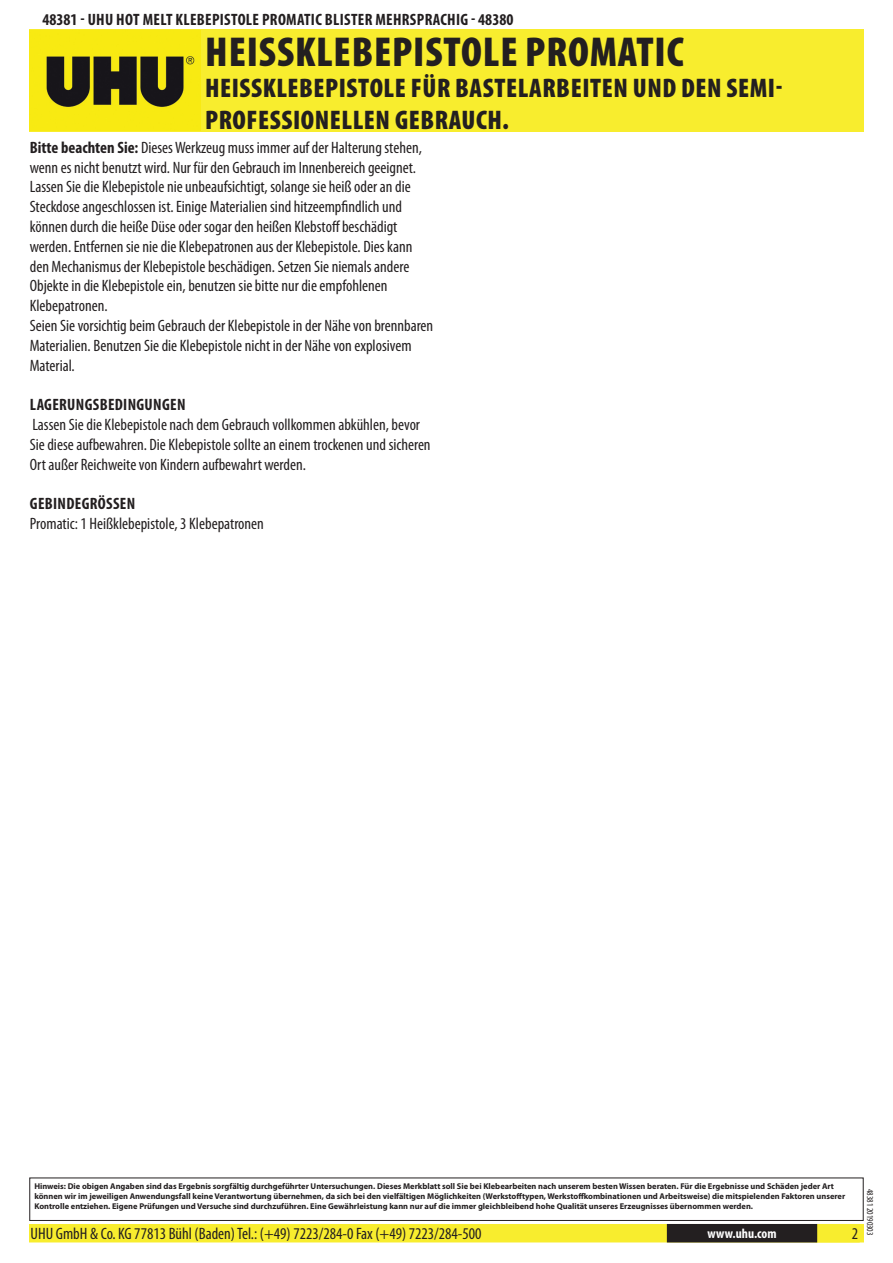
<style>
.page{position:relative;width:893px;height:1263px;background:#fff}
.page>*{position:absolute;margin:0;border:0;box-sizing:border-box;transform-origin:0 0}
.t1{font:900 condensed 42px "Myriad Pro";letter-spacing:.02em;color:#231f20}
.t2{font:900 condensed 27px/32.4px "Myriad Pro";letter-spacing:.02em;color:#231f20}
.t3{font:condensed 16.5px/19.8px "Myriad Pro";color:#231f20}
.t4{font:700 condensed 16.5px "Myriad Pro";letter-spacing:.02em;color:#231f20}
.t5{font:700 condensed 16.5px "Myriad Pro";color:#231f20}
.t6{font:700 condensed 13.5px "Myriad Pro";color:#fff}
.t7{font:condensed 9px "Myriad Pro";color:#231f20}
.t8{font:700 8.4px/10.1px "Myriad Pro";color:#231f20}
.s1{font-weight:700}
</style>
<div class="page">
<div style="left:30px;top:1225px;width:833px;height:17px;background:#f8ed2e"></div>
<div style="left:29px;top:1224px;width:835px;height:18px;border:2px solid #f8ed2e"></div>
<div style="left:816px;top:1224px;width:44px;height:18px;border:2px solid #f8ed2e"></div>
<div style="left:668px;top:1225px;width:148px;height:17px;background:#231f20"></div>
<div style="left:667px;top:1224px;width:150px;height:18px;border:2px solid #231f20"></div>
<div style="left:29px;top:1177px;width:835px;height:44px;border:1px solid #231f20"></div>
<div style="left:30px;top:30px;width:834px;height:102px;background:#f8ed2e"></div>
<img style="left:30px;top:31px;width:171px;height:100px">
<p class="t4" style="left:43px;top:9px;width:298px">48381 - UHU HOT MELT KLEBEPISTOLE PROMATIC BLISTE</p>
<p class="t5" style="left:365px;top:9px;width:150px">R MEH RSP RACHI G - 48380</p>
<h1 class="t1" style="left:205px;top:25px;width:109px">HEISSKLEBEPI</h1>
<h1 class="t1" style="left:425px;top:25px;width:38px">STOLE</h1>
<h1 class="t1" style="left:525px;top:25px;width:21px">PROMATIC</h1>
<h2 class="t2" style="left:205px;top:71px;width:579px">HEISSKLEBEPISTOLE FÜR BASTELARBEITEN UND DEN SEMI-<br>PROFESSIONELLEN GEBRAUCH.</h2>
<p class="t3" style="left:30px;top:137px;width:405px"><span class="s1">BITTE BEACHTEN SIE:</span> Dieses Werkzeug muss immer auf der Halterung stehen, wenn es nicht benutzt wird. Nur für den Gebrauch im Innenbereich geeignet.<br>Lassen Sie die Klebepistole nie unbeaufsichtigt, solange sie heiß oder an die Steckdose angeschlossen ist. Einige Materialien sind hitzeempfindlich und können durch die heiße Düse oder sogar den heißen Klebstoff beschädigt werden. Entfernen sie nie die Klebepatronen aus der Klebepistole. Dies kann den Mechanismus der Klebepistole beschädigen. Setzen Sie niemals andere Objekte in die Klebepistole ein, benutzen sie bitte nur die empfohlenen Klebepatronen.<br>Seien Sie vorsichtig beim Gebrauch der Klebepistole in der Nähe von brennbaren Materialien. Benutzen Sie die Klebepistole nicht in der Nähe von explosivem Material.</p>
<p class="t4" style="left:30px;top:394px;width:157px">LAGERUNGSBEDINGUNGEN</p>
<p class="t3" style="left:30px;top:414px;width:402px">Lassen Sie die Klebepistole nach dem Gebrauch vollkommen abkühlen, bevor<br>Sie diese aufbewahren. Die Klebepistole sollte an einem trockenen und sicheren<br>Ort außer Reichweite von Kindern aufbewahrt werden.</p>
<p class="t4" style="left:30px;top:493px;width:8px">GEBI</p>
<p class="t4" style="left:58px;top:493px;width:79px">NDEGRÖSSEN</p>
<p class="t3" style="left:30px;top:513px;width:236px">Promatic: 1 Heißklebepistole, 3 Klebepatronen</p>
<p class="t8" style="left:34px;top:1181px;width:812px">Hinweis: Die obigen Angaben sind das Ergebnis sorgfältig durchgeführter Untersuchungen. Dieses Merkblatt soll Sie bei Klebearbeiten nach unserem besten Wissen beraten. Für die Ergebnisse und Schäden jeder Art können wir im jeweiligen Anwendungsfall keine Verantwortung übernehmen, da sich bei den vielfältigen Möglichkeiten (Werkstofftypen, Werkstoffkombinationen und Arbeitsweise) die mitspielenden Faktoren unserer<br>Kontrolle entziehen. Eigene Prüfungen und Versuche sind durchzuführen. Eine Gewährleistung kann nur auf die immer gleichbleibend hohe Qualität unseres Erzeugnisses übernommen werden.</p>
<p class="t3" style="left:31px;top:1224px;width:453px">UHU GmbH &amp; Co. KG 77813 Bühl (Baden) Tel.: (+49) 7223/284-0 Fax (+49) 7223/284-500</p>
<p class="t6" style="left:707px;top:1225px;width:71px">WWW.UHU.COM</p>
<p class="t3" style="left:852px;top:1224px;width:8px">2</p>
<p class="t7" style="left:875px;top:1189px;width:48px;rotate:90deg">48381 20190303</p>
</div>
